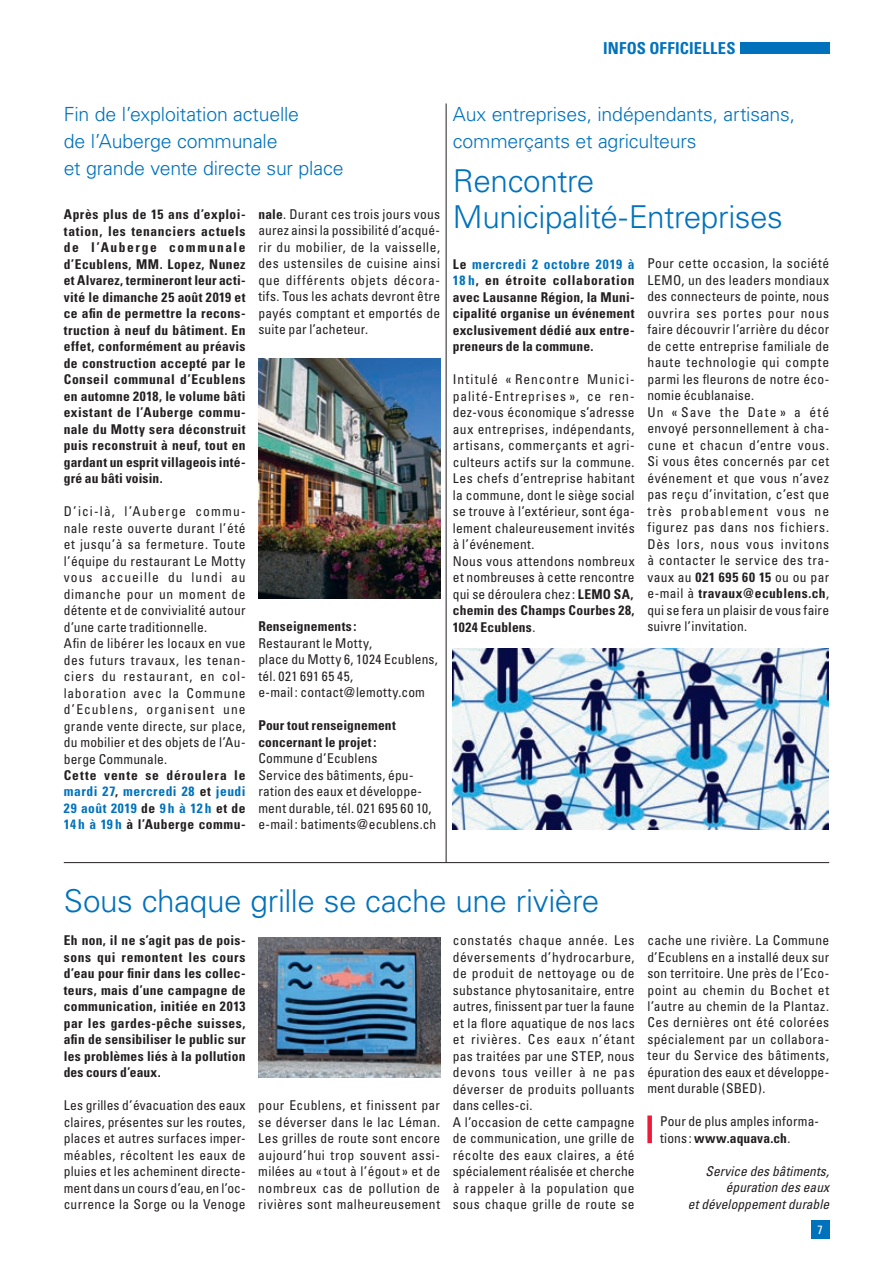
<style>
.page{position:relative;width:893px;height:1263px;background:#fff}
.page>*{position:absolute;margin:0;border:0;box-sizing:border-box;transform-origin:0 0}
.t1{font:300 31.5px/36px "Univers";letter-spacing:-.015em;color:#0072bc}
.t2{font:300 19.5px/27px "Univers";letter-spacing:-.01em;color:#0072bc}
.t3{font:700 condensed 16.5px "Univers";letter-spacing:.01em;color:#0072bc}
.t4{font:condensed 13.5px/16.5px "Univers";letter-spacing:.03em;color:#231f20}
.t5{font:700 condensed 13.5px/16.5px "Univers";letter-spacing:.015em;color:#231f20;text-align:justify}
.t6{font:italic condensed 13.5px/16.5px "Univers";letter-spacing:.005em;color:#231f20;text-align:right}
.t7{font:condensed 13.5px/16.5px "Univers";letter-spacing:.005em;color:#231f20}
.t8{font:condensed 12px "Univers";color:#fff}
.s1{color:#0072bc}
.s2{font-weight:700}
</style>
<div class="page">
<div style="left:811px;top:1220px;width:18px;height:19px;background:#0072bc"></div>
<div style="left:740px;top:42px;width:89px;height:12px;background:#0072bc"></div>
<hr style="left:446px;top:103px;width:1px;height:759px;background:#231f20">
<hr style="left:64px;top:862px;width:765px;height:1px;background:#231f20">
<img style="left:258px;top:359px;width:182px;height:240px">
<img style="left:258px;top:938px;width:182px;height:139px">
<div style="left:647px;top:1115px;width:5px;height:28px;background:#ed1a3a"></div>
<img style="left:453px;top:648px;width:376px;height:181px">
<p class="t3" style="left:603px;top:38px;width:134px">INFOS OFFICIELLES</p>
<h2 class="t2" style="left:64px;top:100px;width:281px">Fin de l’exploitation actuelle<br>de l’Auberge communale<br>et grande vente directe sur place</h2>
<p class="t5" style="left:64px;top:206px;width:183px">Après plus de 15 ans d’exploi&shy;tation, les tenanciers actuels de l’Auberge communale d’Ecublens, MM. Lopez, Nunez et Alvarez, termineront leur acti&shy;vité le dimanche 25 août 2019 et ce afin de permettre la recons&shy;truction à neuf du bâtiment. En effet, conformément au préavis de construction accepté par le Conseil communal d’Ecublens en automne 2018, le volume bâti existant de l’Auberge commu&shy;nale du Motty sera déconstruit puis reconstruit à neuf, tout en gardant un esprit villageois inté&shy;gré au bâti voisin.</p>
<p class="t4" style="left:64px;top:503px;width:183px">D’ici‑là, l’Auberge commu&shy;nale reste ouverte durant l’été et jusqu’à sa fermeture. Toute l’équipe du restaurant Le Motty vous accueille du lundi au dimanche pour un moment de détente et de convivialité autour d’une carte traditionnelle.<br>Afin de libérer les locaux en vue des futurs travaux, les tenan&shy;ciers du restaurant, en col&shy;laboration avec la Commune d’Ecublens, organisent une grande vente directe, sur place, du mobilier et des objets de l’Au&shy;berge Communale.</p>
<p class="t5" style="left:64px;top:767px;width:183px">Cette vente se déroulera le <span class="s1">mardi 27</span>, <span class="s1">mercredi 28</span> et <span class="s1">jeudi 29 août 2019</span> de <span class="s1">9 h à 12 h</span> et de <span class="s1">14 h à 19 h</span> à l’Auberge commu-</p>
<p class="t4" style="left:258px;top:206px;width:183px;text-align:justify"><span class="s2">nale</span>. Durant ces trois jours vous aurez ainsi la possibilité d’acqué&shy;rir du mobilier, de la vaisselle, des ustensiles de cuisine ainsi que différents objets décora&shy;tifs. Tous les achats devront être payés comptant et emportés de suite par l’acheteur.</p>
<p class="t5" style="left:258px;top:618px;width:100px">Renseignements :</p>
<p class="t4" style="left:258px;top:635px;width:181px">Restaurant le Motty,<br>place du Motty 6, 1024 Ecublens, tél. 021 691 65 45,<br>e‑mail: contact@lemotty.com</p>
<p class="t5" style="left:258px;top:717px;width:139px">Pour tout renseignement concernant le projet:</p>
<p class="t4" style="left:258px;top:750px;width:180px">Commune d’Ecublens<br>Service des bâtiments, épu&shy;ration des eaux et développe&shy;ment durable, tél. 021 695 60 10, e‑mail : batiments@ecublens.ch</p>
<h2 class="t2" style="left:453px;top:100px;width:344px">Aux entreprises, indépendants, artisans, commerçants et agriculteurs</h2>
<h1 class="t1" style="left:453px;top:163px;width:332px">Rencontre<br>Municipalité-Entreprises</h1>
<p class="t5" style="left:453px;top:255px;width:183px">Le <span class="s1">mercredi 2 octobre 2019 à 18 h</span>, en étroite collaboration avec Lausanne Région, la Muni&shy;cipalité organise un événement exclusivement dédié aux entre&shy;preneurs de la commune.</p>
<p class="t4" style="left:453px;top:371px;width:183px">Intitulé « Rencontre Munici&shy;palité-Entreprises », ce ren&shy;dez-vous économique s’adresse aux entreprises, indépendants, artisans, commerçants et agri&shy;culteurs actifs sur la commune.<br>Les chefs d’entreprise habitant la commune, dont le siège social se trouve à l’extérieur, sont éga&shy;lement chaleureusement invités à l’événement.<br>Nous vous attendons nombreux et nombreuses à cette rencontre qui se déroulera chez: <span class="s2">LEMO SA, chemin des Champs Courbes 28,<br>1024 Ecublens</span>.</p>
<p class="t4" style="left:647px;top:255px;width:183px">Pour cette occasion, la société<br>LEMO, un des leaders mondiaux des connecteurs de pointe, nous ouvrira ses portes pour nous faire découvrir l’arrière du décor de cette entreprise familiale de haute technologie qui compte parmi les fleurons de notre éco&shy;nomie écublanaise.<br>Un « Save the Date » a été envoyé personnellement à cha&shy;cune et chacun d’entre vous.<br>Si vous êtes concernés par cet événement et que vous n’avez pas reçu d’invitation, c’est que très probablement vous ne figurez pas dans nos fichiers.<br>Dès lors, nous vous invitons à contacter le service des tra&shy;vaux au <span class="s2">021 695 60 15</span> ou ou par e‑mail à <span class="s2">travaux@ecublens.ch</span>, qui se fera un plaisir de vous faire suivre l’invitation.</p>
<h1 class="t1" style="left:64px;top:883px;width:537px">Sous chaque grille se cache une rivière</h1>
<p class="t5" style="left:64px;top:932px;width:183px">Eh non, il ne s’agit pas de pois&shy;sons qui remontent les cours d’eau pour finir dans les collec&shy;teurs, mais d’une campagne de communication, initiée en 2013 par les gardes-pêche suisses, afin de sensibiliser le public sur les problèmes liés à la pollution des cours d’eaux.</p>
<p class="t4" style="left:64px;top:1097px;width:183px;text-align:justify">Les grilles d’évacuation des eaux claires, présentes sur les routes, places et autres surfaces imper&shy;méables, récoltent les eaux de pluies et les acheminent directe&shy;ment dans un cours d’eau, en l’oc&shy;currence la Sorge ou la Venoge</p>
<p class="t4" style="left:258px;top:1097px;width:183px;text-align:justify">pour Ecublens, et finissent par se déverser dans le lac Léman.<br>Les grilles de route sont encore aujourd’hui trop souvent assi&shy;milées au « tout à l’égout » et de nombreux cas de pollution de rivières sont malheureusement</p>
<p class="t4" style="left:453px;top:932px;width:183px">constatés chaque année. Les déversements d’hydrocarbure, de produit de nettoyage ou de substance phytosanitaire, entre autres, finissent par tuer la faune et la flore aquatique de nos lacs et rivières. Ces eaux n’étant pas traitées par une STEP, nous devons tous veiller à ne pas déverser de produits polluants dans celles-ci.<br>A l’occasion de cette campagne de communication, une grille de récolte des eaux claires, a été spécialement réalisée et cherche à rappeler à la population que sous chaque grille de route se</p>
<p class="t4" style="left:647px;top:932px;width:183px;text-align:justify">cache une rivière. La Commune d’Ecublens en a installé deux sur son territoire. Une près de l’Eco&shy;point au chemin du Bochet et l’autre au chemin de la Plantaz.<br>Ces dernières ont été colorées spécialement par un collabora&shy;teur du Service des bâtiments, épuration des eaux et développe&shy;ment durable (SBED).</p>
<p class="t7" style="left:660px;top:1113px;width:160px">Pour de plus amples informa&shy;tions: <span class="s2">www.aquava.ch</span>.</p>
<p class="t6" style="left:688px;top:1163px;width:143px">Service des bâtiments, épuration des eaux<br>et développement durable</p>
<p class="t8" style="left:817px;top:1222px;width:7px">7</p>
</div>
